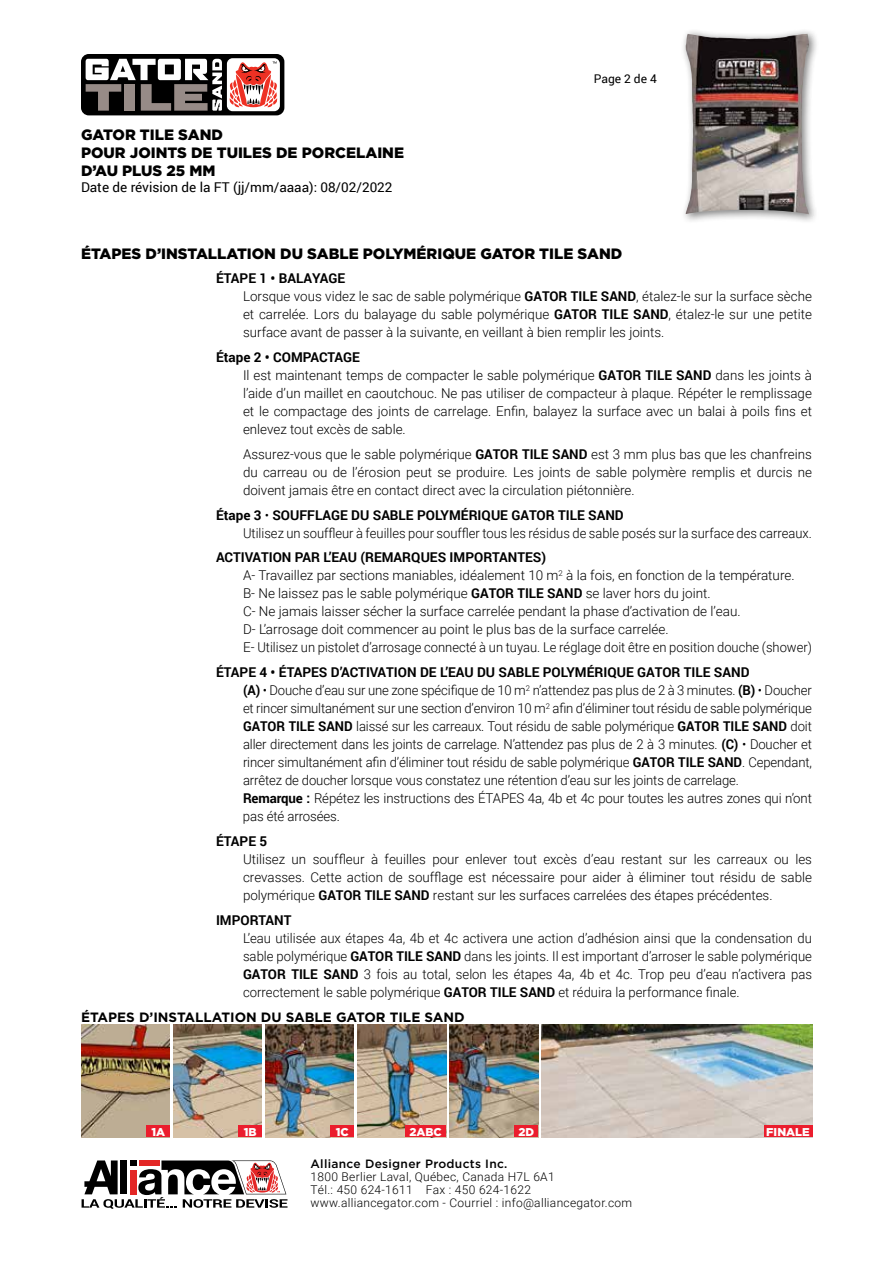
<style>
.page{position:relative;width:893px;height:1263px;background:#fff}
.page>*{position:absolute;margin:0;border:0;box-sizing:border-box;transform-origin:0 0}
.t1{font:900 15px/18px "Gotham";color:#000}
.t2{font:300 13.5px/18px "Roboto";color:#000}
.t3{font:13.5px "Roboto";color:#000}
.t4{font:700 13.5px "Gotham";color:#000}
.t5{font:700 13.5px "Roboto";color:#000}
.t6{font:300 12px/13.2px "Roboto";letter-spacing:.025em;color:#000}
.t7{font:500 12px "Gotham";letter-spacing:.025em;color:#000}
.t8{font:12px "Roboto";color:#000}
.t9{font:900 11.4px "Gotham";color:#fff}
.s1{font-weight:700}
</style>
<div class="page">
<svg style="left:82px;top:1160px;width:205px;height:49px"></svg>
<img style="left:81px;top:1024px;width:89px;height:113px">
<div style="left:147px;top:1125px;width:23px;height:12px;background:#eb1d2d"></div>
<img style="left:173px;top:1024px;width:89px;height:113px">
<div style="left:239px;top:1125px;width:23px;height:12px;background:#eb1d2d"></div>
<img style="left:265px;top:1024px;width:89px;height:113px">
<div style="left:331px;top:1125px;width:23px;height:12px;background:#eb1d2d"></div>
<img style="left:357px;top:1024px;width:89px;height:113px">
<div style="left:405px;top:1125px;width:41px;height:12px;background:#eb1d2d"></div>
<img style="left:449px;top:1024px;width:89px;height:113px">
<div style="left:515px;top:1125px;width:23px;height:12px;background:#eb1d2d"></div>
<img style="left:541px;top:1024px;width:271px;height:113px">
<div style="left:764px;top:1125px;width:48px;height:12px;background:#eb1d2d"></div>
<div style="left:81px;top:54px;width:203px;height:61px;background:#000;border-radius:8px"></div>
<svg style="left:227px;top:58px;width:53px;height:53px"></svg>
<svg style="left:86px;top:59px;width:193px;height:52px"></svg>
<div style="left:680px;top:28px;width:139px;height:196px;background:#000;opacity:.5"></div>
<img style="left:686px;top:34px;width:123px;height:180px">
<p class="t1" style="left:81px;top:126px;width:325px">GATOR TILE SAND<br>POUR JOINTS DE TUILES DE PORCELAINE<br>D’AU PLUS 25 MM</p>
<p class="t3" style="left:81px;top:178px;width:313px">Date de révision de la FT (jj/mm/aaaa): 08/02/2022</p>
<p class="t8" style="left:594px;top:71px;width:65px">Page 2 de 4</p>
<p class="t1" style="left:81px;top:244px;width:543px">ÉTAPES D’INSTALLATION DU SABLE POLYMÉRIQUE GATOR TILE SAND</p>
<p class="t2" style="left:243px;top:269px;width:570px;text-indent:-27px"><span class="s1">ÉTAPE 1 • BALAYAGE<br></span>Lorsque vous videz le sac de sable polymérique <span class="s1">GATOR TILE SAND</span>, étalez-le sur la surface sèche et carrelée. Lors du balayage du sable polymérique <span class="s1">GATOR TILE SAND</span>, étalez-le sur une petite surface avant de passer à la suivante, en veillant à bien remplir les joints.</p>
<p class="t2" style="left:243px;top:348px;width:570px;text-indent:-27px"><span class="s1">Étape 2 • COMPACTAGE<br></span>Il est maintenant temps de compacter le sable polymérique <span class="s1">GATOR TILE SAND</span> dans les joints à l’aide d’un maillet en caoutchouc. Ne pas utiliser de compacteur à plaque. Répéter le remplissage et le compactage des joints de carrelage. Enfin, balayez la surface avec un balai à poils fins et enlevez tout excès de sable.</p>
<p class="t2" style="left:243px;top:445px;width:570px;text-align:justify">Assurez-vous que le sable polymérique <span class="s1">GATOR TILE SAND</span> est 3 mm plus bas que les chanfreins du carreau ou de l’érosion peut se produire. Les joints de sable polymère remplis et durcis ne doivent jamais être en contact direct avec la circulation piétonnière.</p>
<p class="t2" style="left:243px;top:505px;width:570px;text-indent:-27px"><span class="s1">Étape 3</span> • <span class="s1">SOUFFLAGE DU SABLE POLYMÉRIQUE GATOR TILE SAND<br></span>Utilisez un souffleur à feuilles pour souffler tous les résidus de sable posés sur la surface des carreaux.</p>
<p class="t2" style="left:243px;top:548px;width:570px;text-indent:-27px"><span class="s1">ACTIVATION PAR L’EAU (REMARQUES IMPORTANTES)<br></span>A- Travaillez par sections maniables, idéalement 10 m<sup>2</sup> à la fois, en fonction de la température.<br>B- Ne laissez pas le sable polymérique <span class="s1">GATOR TILE SAND</span> se laver hors du joint.<br>C- Ne jamais laisser sécher la surface carrelée pendant la phase d’activation de l’eau.<br>D- L’arrosage doit commencer au point le plus bas de la surface carrelée.<br>E- Utilisez un pistolet d’arrosage connecté à un tuyau. Le réglage doit être en position douche (shower)</p>
<p class="t2" style="left:243px;top:663px;width:570px;text-indent:-27px"><span class="s1">ÉTAPE 4 • ÉTAPES D’ACTIVATION DE L’EAU DU SABLE POLYMÉRIQUE GATOR TILE SAND<br>(A)</span> • Douche d’eau sur une zone spécifique de 10 m<sup>2</sup> n’attendez pas plus de 2 à 3 minutes. <span class="s1">(B)</span> • Doucher et rincer simultanément sur une section d’environ 10 m<sup>2</sup> afin d’éliminer tout résidu de sable polymérique <span class="s1">GATOR TILE SAND</span> laissé sur les carreaux. Tout résidu de sable polymérique <span class="s1">GATOR TILE SAND</span> doit aller directement dans les joints de carrelage. N’attendez pas plus de 2 à 3 minutes. <span class="s1">(C)</span> • Doucher et rincer simultanément afin d’éliminer tout résidu de sable polymérique <span class="s1">GATOR TILE SAND</span>. Cependant, arrêtez de doucher lorsque vous constatez une rétention d’eau sur les joints de carrelage.<br><span class="s1">Remarque :</span> Répétez les instructions des ÉTAPES 4a, 4b et 4c pour toutes les autres zones qui n’ont pas été arrosées.</p>
<p class="t5" style="left:216px;top:832px;width:53px">ÉTAPE 5</p>
<p class="t2" style="left:243px;top:850px;width:570px;text-align:justify">Utilisez un souffleur à feuilles pour enlever tout excès d’eau restant sur les carreaux ou les crevasses. Cette action de soufflage est nécessaire pour aider à éliminer tout résidu de sable polymérique <span class="s1">GATOR TILE SAND</span> restant sur les surfaces carrelées des étapes précédentes.</p>
<p class="t5" style="left:216px;top:910px;width:77px">IMPORTANT</p>
<p class="t2" style="left:243px;top:928px;width:570px;text-align:justify">L’eau utilisée aux étapes 4a, 4b et 4c activera une action d’adhésion ainsi que la condensation du sable polymérique <span class="s1">GATOR TILE SAND</span> dans les joints. Il est important d’arroser le sable polymérique <span class="s1">GATOR TILE SAND</span> 3 fois au total, selon les étapes 4a, 4b et 4c. Trop peu d’eau n’activera pas correctement le sable polymérique <span class="s1">GATOR TILE SAND</span> et réduira la performance finale.</p>
<p class="t4" style="left:81px;top:1008px;width:385px">ÉTAPES D’INSTALLATION DU SABLE GATOR TILE SAND</p>
<p class="t9" style="left:151px;top:1124px;width:15px">1A</p>
<p class="t9" style="left:244px;top:1124px;width:14px">1B</p>
<p class="t9" style="left:336px;top:1124px;width:15px">1C</p>
<p class="t9" style="left:409px;top:1124px;width:34px">2ABC</p>
<p class="t9" style="left:518px;top:1124px;width:17px">2D</p>
<p class="t9" style="left:766px;top:1124px;width:45px">FINALE</p>
<p class="t7" style="left:310px;top:1155px;width:199px">Alliance Designer Products Inc.</p>
<p class="t6" style="left:310px;top:1169px;width:323px">1800 Berlier Laval, Québec, Canada H7L 6A1<br>Tél.: 450 624-1611 Fax : 450 624-1622 www.alliancegator.com - Courriel : info@alliancegator.com</p>
</div>
